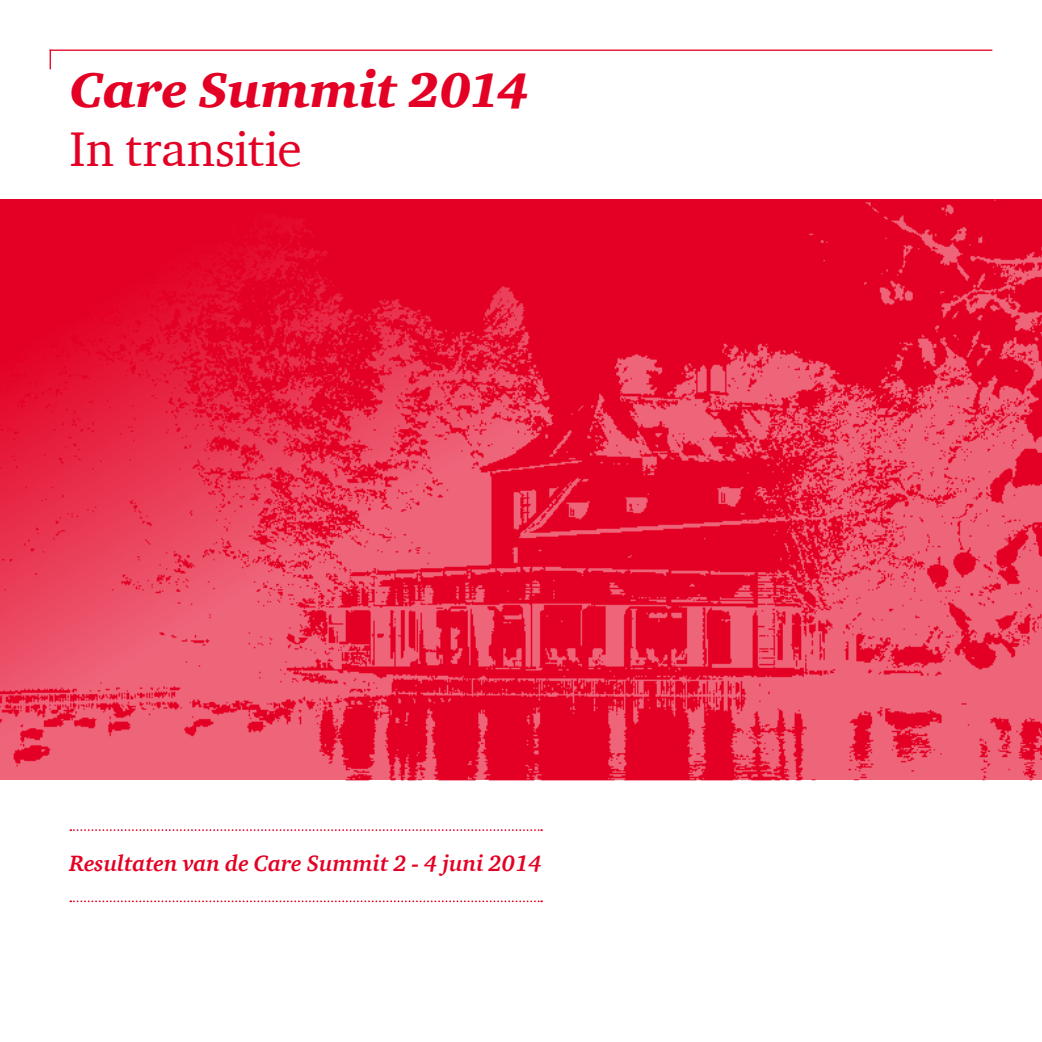
<style>
.page{position:relative;width:1042px;height:1042px;background:#fff}
.page>*{position:absolute;margin:0;border:0;box-sizing:border-box;transform-origin:0 0}
.t1{font:italic 900 49.88px "Charter ITC Com";letter-spacing:-.005em;color:#e40024}
.t2{font:49.88px "Charter ITC Com";color:#e40024}
.t3{font:italic 700 22.75px "Charter ITC Com";color:#e40024}
</style>
<div class="page">
<img style="left:0;top:199px;width:1042px;height:581px">
<hr style="left:50px;top:50px;width:942px;height:1px;background:#e40024">
<svg style="left:50px;top:51px;width:1px;height:18px"></svg>
<svg style="left:70px;top:829px;width:472px;height:2px"></svg>
<svg style="left:70px;top:900px;width:472px;height:2px"></svg>
<h1 class="t1" style="left:69px;top:59px;width:461px">Care Summit 2014</h1>
<h1 class="t2" style="left:69px;top:118px;width:234px">In transitie</h1>
<p class="t3" style="left:69px;top:849px;width:474px">Resultaten van de Care Summit 2 - 4 juni 2014</p>
</div>
